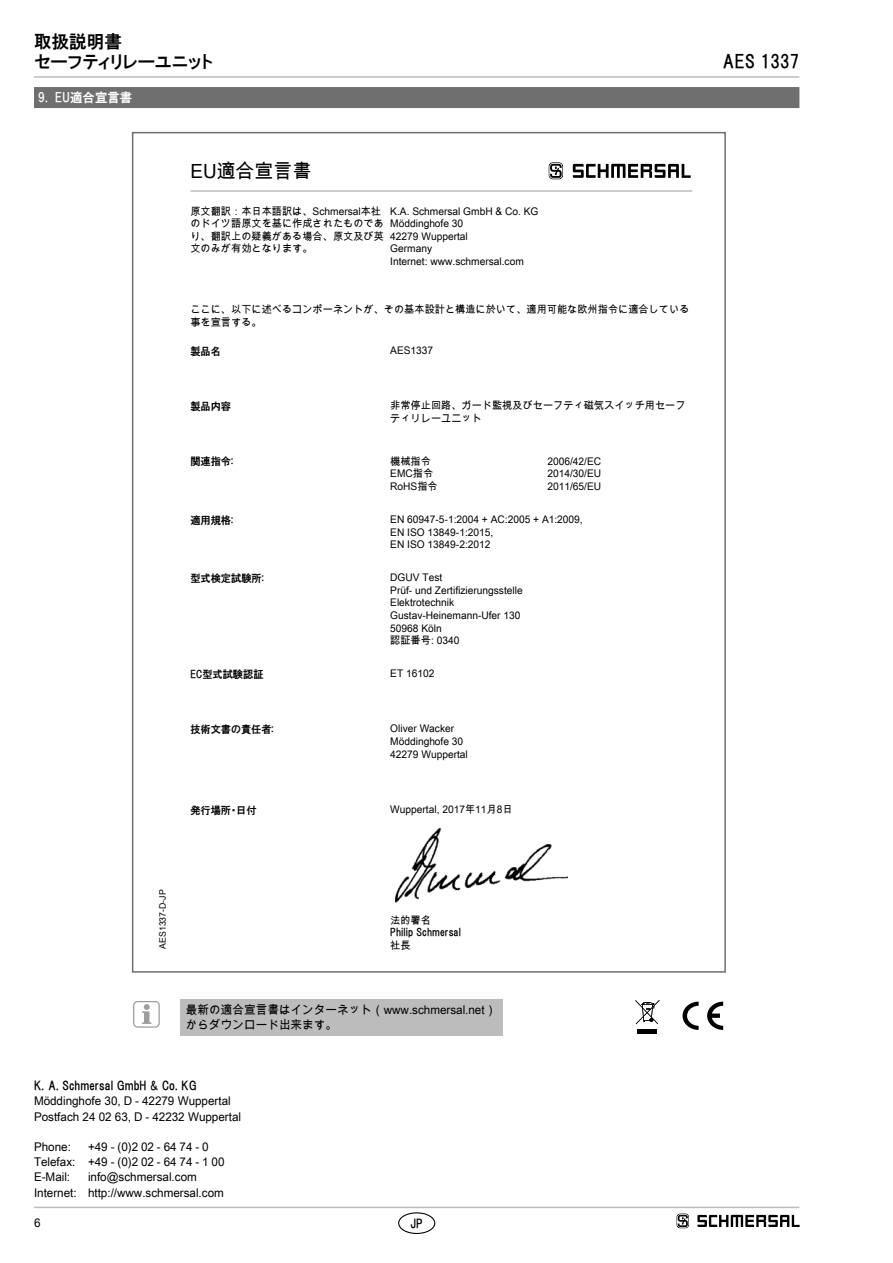
<style>
.page{position:relative;width:893px;height:1263px;background:#fff}
.page>*{position:absolute;margin:0;border:0;box-sizing:border-box;transform-origin:0 0}
.t1{font:19.5px "Arial Unicode MS";color:#000}
.t2{font:18px/20.2px "HGP Gothic E";letter-spacing:.01em;color:#000}
.t3{font:12.75px "HGP Gothic E";letter-spacing:.01em;color:#fff}
.t4{font:12px/15.1px "Arial Unicode MS";color:#000}
.t5{font:12px "HGP Gothic E";color:#000}
.t6{font:10.5px/12.6px "Arial Unicode MS";color:#000}
.t7{font:10.5px "HGP Gothic E";color:#000}
.t8{font:9px "Arial Unicode MS";color:#000}
</style>
<div class="page">
<hr style="left:34px;top:1207px;width:765px;height:1px;background:#bcbcbc">
<hr style="left:34px;top:76px;width:765px;height:2px;background:#bcbcbc">
<div style="left:398px;top:1212px;width:37px;height:22px;border:1px solid #000;border-radius:50%"></div>
<div style="left:34px;top:87px;width:765px;height:21px;background:#706f6f"></div>
<div style="left:181px;top:999px;width:322px;height:37px;background:#bcbcbc"></div>
<svg style="left:142px;top:1004px;width:9px;height:20px"></svg>
<div style="left:133px;top:1001px;width:27px;height:27px;border:1px solid #9d9d9c;border-radius:4px"></div>
<div style="left:637px;top:1029px;width:20px;height:5px;background:#000"></div>
<svg style="left:635px;top:1000px;width:24px;height:24px"></svg>
<img style="left:394px;top:827px;width:174px;height:76px">
<svg style="left:549px;top:162px;width:14px;height:17px"></svg>
<svg style="left:573px;top:164px;width:118px;height:14px"></svg>
<hr style="left:190px;top:190px;width:502px;height:2px;background:#bcbcbc">
<svg style="left:683px;top:1002px;width:16px;height:28px"></svg>
<svg style="left:707px;top:1002px;width:16px;height:28px"></svg>
<svg style="left:677px;top:1213px;width:12px;height:15px"></svg>
<svg style="left:697px;top:1215px;width:102px;height:12px"></svg>
<h2 class="t2" style="left:34px;top:31px;width:180px">取扱説明書<br>セーフティリレーユニット</h2>
<p class="t3" style="left:38px;top:91px;width:96px">9. EU適合宣言書</p>
<h1 class="t1" style="left:190px;top:157px;width:122px">EU適合宣言書</h1>
<p class="t6" style="left:190px;top:204px;width:195px">原文翻訳：本日本語訳は、Schmersal本社のドイツ語原文を基に作成されたものであり、翻訳上の疑義がある場合、原文及び英文のみが有効となります。</p>
<p class="t6" style="left:390px;top:204px;width:150px">K.A. Schmersal GmbH &amp; Co. KG<br>Möddinghofe 30<br>42279 Wuppertal<br>Germany<br>Internet: www.schmersal.com</p>
<p class="t6" style="left:190px;top:303px;width:501px">ここに、以下に述べるコンポーネントが、その基本設計と構造に於いて、適用可能な欧州指令に適合している事を宣言する。</p>
<p class="t7" style="left:190px;top:346px;width:32px">製品名</p>
<p class="t6" style="left:390px;top:344px;width:45px">AES1337</p>
<p class="t7" style="left:190px;top:401px;width:42px">製品内容</p>
<p class="t6" style="left:390px;top:399px;width:297px">非常停止回路、ガード監視及びセーフティ磁気スイッチ用セーフティリレーユニット</p>
<p class="t7" style="left:190px;top:456px;width:44px">関連指令:</p>
<p class="t6" style="left:390px;top:454px;width:49px">機械指令<br>EMC指令<br>RoHS指令</p>
<p class="t6" style="left:547px;top:454px;width:55px;text-align:justify">2006/42/EC 2014/30/EU 2011/65/EU</p>
<p class="t7" style="left:190px;top:514px;width:44px">適用規格:</p>
<p class="t6" style="left:390px;top:513px;width:194px">EN 60947-5-1:2004 + AC:2005 + A1:2009,<br>EN ISO 13849-1:2015,<br>EN ISO 13849-2:2012</p>
<p class="t7" style="left:190px;top:573px;width:75px">型式検定試験所:</p>
<p class="t6" style="left:390px;top:571px;width:134px">DGUV Test<br>Prüf- und Zertifizierungsstelle<br>Elektrotechnik<br>Gustav-Heinemann-Ufer 130<br>50968 Köln<br>認証番号: 0340</p>
<p class="t7" style="left:190px;top:669px;width:75px">EC型式試験認証</p>
<p class="t6" style="left:390px;top:667px;width:46px">ET 16102</p>
<p class="t7" style="left:190px;top:724px;width:85px">技術文書の責任者:</p>
<p class="t6" style="left:390px;top:722px;width:79px">Oliver Wacker<br>Möddinghofe 30<br>42279 Wuppertal</p>
<p class="t7" style="left:190px;top:805px;width:68px">発行場所・日付</p>
<p class="t6" style="left:390px;top:803px;width:124px">Wuppertal, 2017年11月8日</p>
<p class="t8" style="left:156px;top:949px;width:61px;rotate:-90deg">AES1337-D-JP</p>
<p class="t6" style="left:390px;top:913px;width:42px">法的署名</p>
<p class="t7" style="left:390px;top:927px;width:72px">Philip Schmersal</p>
<p class="t6" style="left:390px;top:938px;width:22px">社長</p>
<p class="t4" style="left:186px;top:1002px;width:312px">最新の適合宣言書はインターネット（www.schmersal.net）からダウンロード出来ます。</p>
<p class="t5" style="left:34px;top:1080px;width:164px">K. A. Schmersal GmbH &amp; Co. KG</p>
<p class="t4" style="left:34px;top:1093px;width:209px">Möddinghofe 30, D - 42279 Wuppertal<br>Postfach 24 02 63, D - 42232 Wuppertal</p>
<p class="t4" style="left:34px;top:1139px;width:38px">Phone:</p>
<p class="t4" style="left:34px;top:1139px;width:192px;text-indent:54px">+49 - (0)2 02 - 64 74 - 0<br>Telefax: +49 - (0)2 02 - 64 74 - 1 00<br>E-Mail:</p>
<p class="t4" style="left:34px;top:1169px;width:191px;text-indent:54px">info@schmersal.com<br>Internet: http://www.schmersal.com</p>
<p class="t4" style="left:34px;top:1215px;width:8px">6</p>
<p class="t5" style="left:410px;top:1217px;width:14px">JP</p>
<h2 class="t2" style="left:723px;top:51px;width:78px">AES 1337</h2>
</div>
